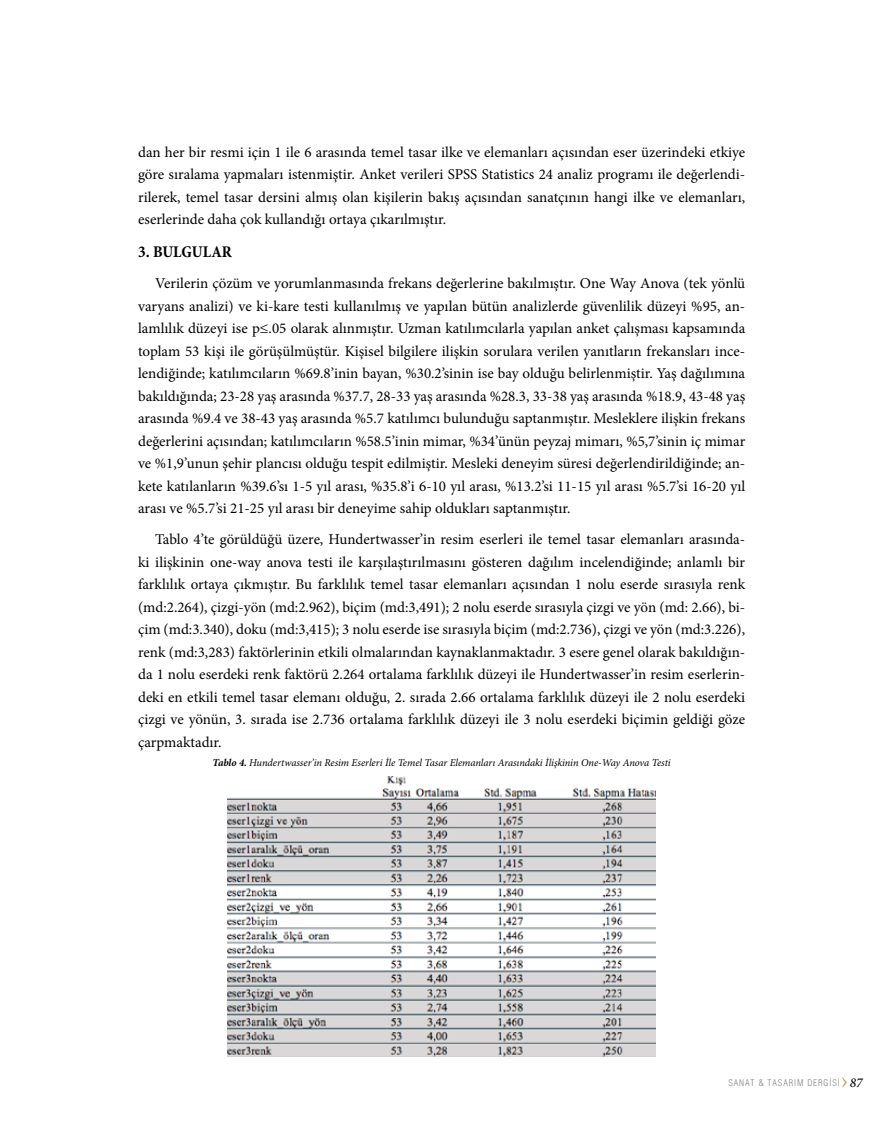
<style>
.page{position:relative;width:893px;height:1127px;background:#fff}
.page>*{position:absolute;margin:0;border:0;box-sizing:border-box;transform-origin:0 0}
.t1{font:700 condensed 16.5px "Minion Pro";color:#000}
.t2{font:15px/22.5px "Minion Pro";color:#000;text-align:justify}
.t3{font:italic 10.5px "Minion Pro";letter-spacing:-.005em;color:#000}
.t4{font:300 condensed 9px "Helvetica";letter-spacing:.1em;color:#808285}
.s1{font-weight:700}
.s2{font-family:"Minion Pro";font-weight:500;font-style:italic;font-stretch:normal;font-size:13.5px;color:#000}
</style>
<div class="page">
<svg style="left:842px;top:1077px;width:5px;height:11px"></svg>
<img style="left:227px;top:776px;width:429px;height:280px">
<p class="t2" style="left:138px;top:141px;width:609px">dan her bir resmi için 1 ile 6 arasında temel tasar ilke ve elemanları açısından eser üzerindeki etkiye göre sıralama yapmaları istenmiştir. Anket verileri SPSS Statistics 24 analiz programı ile değerlendi&shy;rilerek, temel tasar dersini almış olan kişilerin bakış açısından sanatçının hangi ilke ve elemanları, eserlerinde daha çok kullandığı ortaya çıkarılmıştır.</p>
<p class="t1" style="left:138px;top:241px;width:95px">3. BULGULAR</p>
<p class="t2" style="left:138px;top:272px;width:609px;text-indent:17px">Verilerin çözüm ve yorumlanmasında frekans değerlerine bakılmıştır. One Way Anova (tek yönlü varyans analizi) ve ki-kare testi kullanılmış ve yapılan bütün analizlerde güvenlilik düzeyi %95, an&shy;lamlılık düzeyi ise p≤.05 olarak alınmıştır. Uzman katılımcılarla yapılan anket çalışması kapsamında toplam 53 kişi ile görüşülmüştür. Kişisel bilgilere ilişkin sorulara verilen yanıtların frekansları ince&shy;lendiğinde; katılımcıların %69.8’inin bayan, %30.2’sinin ise bay olduğu belirlenmiştir. Yaş dağılımına bakıldığında; 23-28 yaş arasında %37.7, 28-33 yaş arasında %28.3, 33-38 yaş arasında %18.9, 43-48 yaş arasında %9.4 ve 38-43 yaş arasında %5.7 katılımcı bulunduğu saptanmıştır. Mesleklere ilişkin frekans değerlerini açısından; katılımcıların %58.5’inin mimar, %34’ünün peyzaj mimarı, %5,7’sinin iç mimar ve %1,9’unun şehir plancısı olduğu tespit edilmiştir. Mesleki deneyim süresi değerlendirildiğinde; an&shy;kete katılanların %39.6’sı 1-5 yıl arası, %35.8’i 6-10 yıl arası, %13.2’si 11-15 yıl arası %5.7’si 16-20 yıl arası ve %5.7’si 21-25 yıl arası bir deneyime sahip oldukları saptanmıştır.</p>
<p class="t2" style="left:138px;top:528px;width:609px;text-indent:17px">Tablo 4’te görüldüğü üzere, Hundertwasser’in resim eserleri ile temel tasar elemanları arasında&shy;ki ilişkinin one-way anova testi ile karşılaştırılmasını gösteren dağılım incelendiğinde; anlamlı bir farklılık ortaya çıkmıştır. Bu farklılık temel tasar elemanları açısından 1 nolu eserde sırasıyla renk (md:2.264), çizgi-yön (md:2.962), biçim (md:3,491); 2 nolu eserde sırasıyla çizgi ve yön (md: 2.66), bi&shy;çim (md:3.340), doku (md:3,415); 3 nolu eserde ise sırasıyla biçim (md:2.736), çizgi ve yön (md:3.226), renk (md:3,283) faktörlerinin etkili olmalarından kaynaklanmaktadır. 3 esere genel olarak bakıldığın&shy;da 1 nolu eserdeki renk faktörü 2.264 ortalama farklılık düzeyi ile Hundertwasser’in resim eserlerin&shy;deki en etkili temel tasar elemanı olduğu, 2. sırada 2.66 ortalama farklılık düzeyi ile 2 nolu eserdeki çizgi ve yönün, 3. sırada ise 2.736 ortalama farklılık düzeyi ile 3 nolu eserdeki biçimin geldiği göze çarpmaktadır.</p>
<p class="t3" style="left:213px;top:755px;width:460px"><span class="s1">Tablo 4.</span> Hundertwasser’in Resim Eserleri İle Temel Tasar Elemanları Arasındaki İlişkinin One-Way Anova Testi</p>
<p class="t4" style="left:728px;top:1078px;width:136px">SANAT &amp; TASARIM DERGİSİ <span class="s2">87</span></p>
</div>
